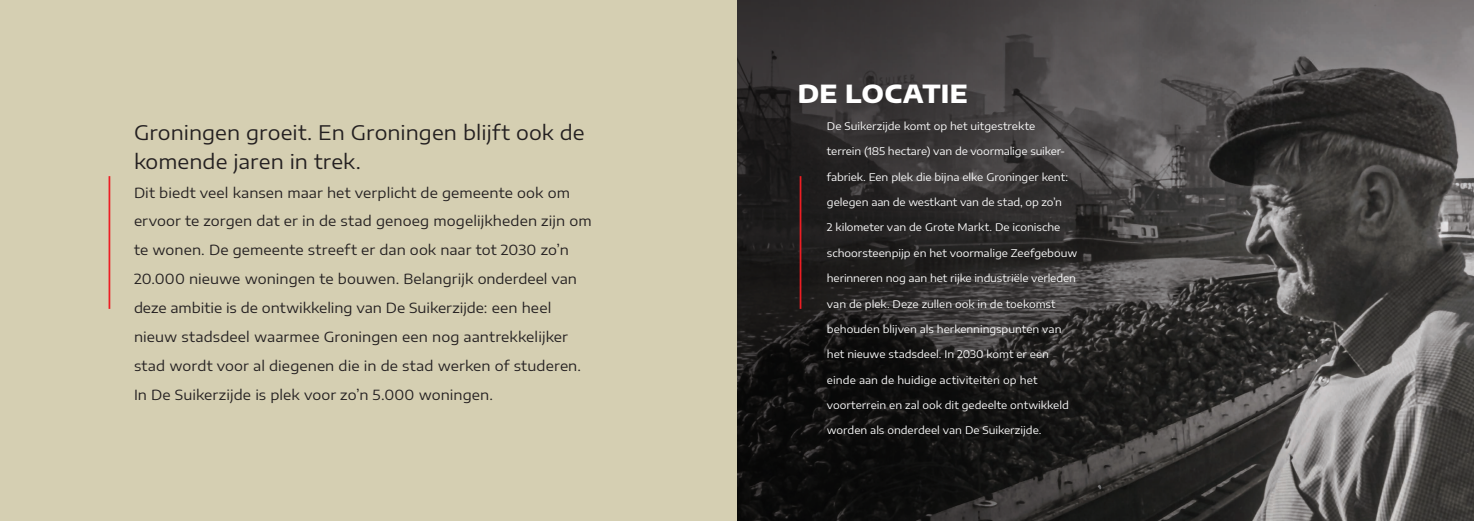
<style>
.page{position:relative;width:1474px;height:521px;background:#fff}
.page>*{position:absolute;margin:0;border:0;box-sizing:border-box;transform-origin:0 0}
.t1{font:800 24.5px "Encode Sans Expanded";letter-spacing:.01em;color:#fff}
.t2{font:20.12px/28.9px "Encode Sans Expanded";letter-spacing:.005em;color:#231f20}
.t3{font:14px/28.9px "Encode Sans Expanded";letter-spacing:.005em;color:#231f20}
.t4{font:10.5px "Encode Sans Expanded";letter-spacing:-.005em;color:#fff}
</style>
<div class="page">
<img style="left:1319px;top:0;width:154px;height:521px">
<div style="left:0;top:0;width:737px;height:521px;background:#d5cfb2"></div>
<svg style="left:737px;top:0;width:582px;height:521px;background:#353333"></svg>
<hr style="left:109px;top:176px;width:1px;height:133px;background:#ee1d23">
<hr style="left:799px;top:176px;width:2px;height:133px;background:#ee1d23">
<p class="t2" style="left:134px;top:117px;width:452px">Groningen groeit. En Groningen blijft ook de komende jaren in trek.</p>
<p class="t3" style="left:134px;top:177px;width:459px">Dit biedt veel kansen maar het verplicht de gemeente ook om ervoor te zorgen dat er in de stad genoeg mogelijkheden zijn om te wonen. De gemeente streeft er dan ook naar tot 2030 zo’n 20.000 nieuwe woningen te bouwen. Belangrijk onderdeel van deze ambitie is de ontwikkeling van De Suikerzijde: een heel nieuw stadsdeel waarmee Groningen een nog aantrekkelijker stad wordt voor al diegenen die in de stad werken of studeren.<br>In De Suikerzijde is plek voor zo’n 5.000 woningen.</p>
<p class="t1" style="left:797px;top:75px;width:172px">DE LOCATIE</p>
<p class="t4" style="left:827px;top:119px;width:210px">De Suikerzijde komt op het uitgestrekte</p>
<p class="t4" style="left:827px;top:144px;width:240px">terrein (185 hectare) van de voormalige suiker-</p>
<p class="t4" style="left:827px;top:169px;width:243px">fabriek. Een plek die bijna elke Groninger kent:</p>
<p class="t4" style="left:827px;top:195px;width:237px">gelegen aan de westkant van de stad, op zo’n</p>
<p class="t4" style="left:827px;top:220px;width:235px">2 kilometer van de Grote Markt. De iconische</p>
<p class="t4" style="left:827px;top:245px;width:252px">schoorsteenpijp en het voormalige Zeefgebouw</p>
<p class="t4" style="left:827px;top:271px;width:250px">herinneren nog aan het rijke industriële verleden</p>
<p class="t4" style="left:827px;top:296px;width:230px">van de plek. Deze zullen ook in de toekomst</p>
<p class="t4" style="left:827px;top:322px;width:236px">behouden blijven als herkenningspunten van</p>
<p class="t4" style="left:827px;top:347px;width:223px">het nieuwe stadsdeel. In 2030 komt er een</p>
<p class="t4" style="left:827px;top:372px;width:212px">einde aan de huidige activiteiten op het</p>
<p class="t4" style="left:827px;top:398px;width:243px">voorterrein en zal ook dit gedeelte ontwikkeld</p>
<p class="t4" style="left:827px;top:423px;width:216px">worden als onderdeel van De Suikerzijde.</p>
</div>
